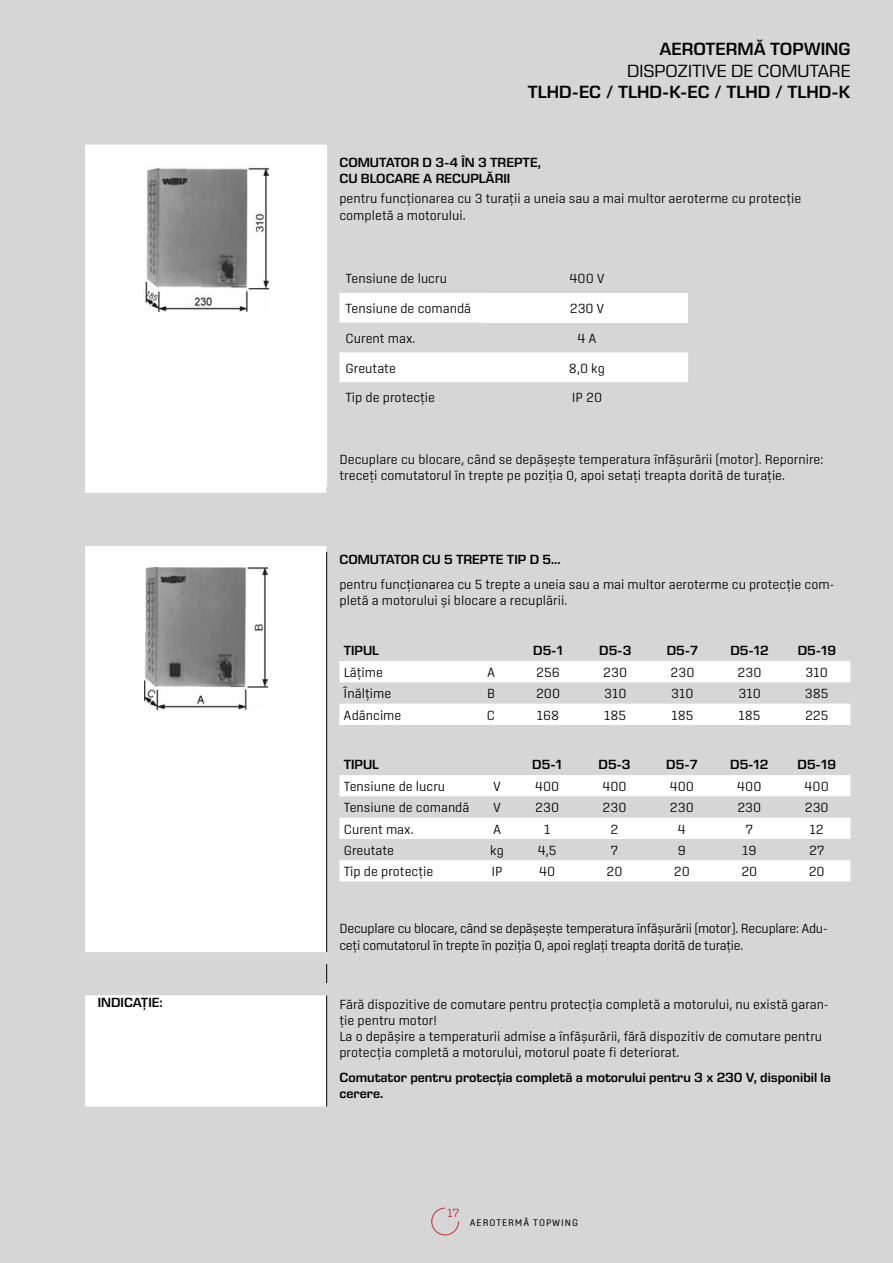
<style>
.page{position:relative;width:893px;height:1263px;background:#d6d6d6}
.page>*{position:absolute;margin:0;border:0;box-sizing:border-box;transform-origin:0 0}
.t1{font:600 18px "Eurostile Next LT Pro";color:#000}
.t2{font:18px "Eurostile Next LT Pro";color:#000}
.t3{font:300 13.5px/16.2px "Center";color:#000}
.t4{font:600 13.5px/16.2px "Eurostile Next LT Pro";color:#000}
.t5{font:300 13.5px/16.2px "Center";letter-spacing:-.02em;color:#000}
.t6{font:300 12px "Center";color:#c32c3b}
.t7{font:9.75px "Center";letter-spacing:.095em;color:#000}
</style>
<div class="page">
<svg style="left:431px;top:1207px;width:28px;height:29px"></svg>
<svg style="left:85px;top:145px;width:241px;height:961px;background:#fbfbfb"></svg>
<hr style="left:326px;top:145px;width:1px;height:342px;background:#fff">
<hr style="left:326px;top:552px;width:1px;height:400px;background:#000">
<svg style="left:326px;top:964px;width:1px;height:19px"></svg>
<hr style="left:326px;top:995px;width:1px;height:111px;background:#000">
<div style="left:85px;top:952px;width:242px;height:12px;background:#d6d6d6"></div>
<div style="left:85px;top:983px;width:242px;height:12px;background:#d6d6d6"></div>
<img style="left:143px;top:166px;width:125px;height:145px">
<svg style="left:339px;top:293px;width:349px;height:89px"></svg>
<div style="left:486px;top:293px;width:202px;height:30px;background:#fff"></div>
<img style="left:145px;top:567px;width:122px;height:143px">
<svg style="left:339px;top:661px;width:511px;height:64px"></svg>
<svg style="left:340px;top:796px;width:510px;height:22px"></svg>
<div style="left:339px;top:775px;width:511px;height:21px;background:#fff"></div>
<svg style="left:339px;top:818px;width:511px;height:63px"></svg>
<h1 class="t1" style="left:659px;top:39px;width:193px">AEROTERMĂ TOPWING</h1>
<h1 class="t2" style="left:627px;top:61px;width:225px">DISPOZITIVE DE COMUTARE</h1>
<h1 class="t1" style="left:528px;top:82px;width:324px">TLHD-EC / TLHD-K-EC / TLHD / TLHD-K</h1>
<p class="t4" style="left:339px;top:154px;width:203px">COMUTATOR D 3-4 ÎN 3 TREPTE,<br>CU BLOCARE A RECUPLĂRII</p>
<p class="t3" style="left:339px;top:191px;width:463px">pentru funcționarea cu 3 turații a uneia sau a mai multor aeroterme cu protecție completă a motorului.</p>
<p class="t3" style="left:345px;top:270px;width:103px">Tensiune de lucru</p>
<p class="t3" style="left:570px;top:270px;width:36px">400 V</p>
<p class="t3" style="left:345px;top:300px;width:127px">Tensiune de comandă</p>
<p class="t3" style="left:570px;top:300px;width:36px">230 V</p>
<p class="t3" style="left:345px;top:330px;width:71px">Curent max.</p>
<p class="t3" style="left:577px;top:330px;width:21px">4 A</p>
<p class="t3" style="left:345px;top:360px;width:52px">Greutate</p>
<p class="t3" style="left:569px;top:360px;width:38px">8,0 kg</p>
<p class="t3" style="left:345px;top:389px;width:91px">Tip de protecție</p>
<p class="t3" style="left:572px;top:389px;width:32px">IP 20</p>
<p class="t3" style="left:339px;top:451px;width:485px">Decuplare cu blocare, când se depășește temperatura înfășurării (motor). Repornire: treceți comutatorul în trepte pe poziția 0, apoi setați treapta dorită de turație.</p>
<p class="t4" style="left:339px;top:551px;width:223px">COMUTATOR CU 5 TREPTE TIP D 5...</p>
<p class="t3" style="left:339px;top:576px;width:496px">pentru funcționarea cu 5 trepte a uneia sau a mai multor aeroterme cu protecție com&shy;pletă a motorului și blocare a recuplării.</p>
<p class="t4" style="left:344px;top:643px;width:37px">TIPUL</p>
<p class="t4" style="left:533px;top:643px;width:31px">D5-1</p>
<p class="t4" style="left:599px;top:643px;width:34px">D5-3</p>
<p class="t4" style="left:667px;top:643px;width:33px">D5-7</p>
<p class="t4" style="left:730px;top:643px;width:40px">D5-12</p>
<p class="t4" style="left:798px;top:643px;width:40px">D5-19</p>
<p class="t3" style="left:344px;top:664px;width:41px">Lățime</p>
<p class="t3" style="left:487px;top:664px;width:10px">A</p>
<p class="t3" style="left:536px;top:664px;width:25px">256</p>
<p class="t3" style="left:603px;top:664px;width:26px">230</p>
<p class="t3" style="left:670px;top:664px;width:26px">230</p>
<p class="t3" style="left:738px;top:664px;width:26px">230</p>
<p class="t3" style="left:806px;top:664px;width:24px">310</p>
<p class="t3" style="left:344px;top:685px;width:49px">Înălțime</p>
<p class="t3" style="left:487px;top:685px;width:9px">B</p>
<p class="t3" style="left:536px;top:685px;width:26px">200</p>
<p class="t3" style="left:604px;top:685px;width:24px">310</p>
<p class="t3" style="left:671px;top:685px;width:24px">310</p>
<p class="t3" style="left:738px;top:685px;width:24px">310</p>
<p class="t3" style="left:805px;top:685px;width:25px">385</p>
<p class="t3" style="left:344px;top:707px;width:59px">Adâncime</p>
<p class="t3" style="left:487px;top:707px;width:10px">C</p>
<p class="t3" style="left:537px;top:707px;width:24px">168</p>
<p class="t3" style="left:604px;top:707px;width:24px">185</p>
<p class="t3" style="left:671px;top:707px;width:24px">185</p>
<p class="t3" style="left:738px;top:707px;width:24px">185</p>
<p class="t3" style="left:805px;top:707px;width:25px">225</p>
<p class="t4" style="left:344px;top:757px;width:37px">TIPUL</p>
<p class="t4" style="left:532px;top:757px;width:31px">D5-1</p>
<p class="t4" style="left:598px;top:757px;width:34px">D5-3</p>
<p class="t4" style="left:666px;top:757px;width:33px">D5-7</p>
<p class="t4" style="left:730px;top:757px;width:40px">D5-12</p>
<p class="t4" style="left:797px;top:757px;width:40px">D5-19</p>
<p class="t3" style="left:344px;top:778px;width:103px">Tensiune de lucru</p>
<p class="t3" style="left:493px;top:778px;width:9px">V</p>
<p class="t3" style="left:535px;top:778px;width:26px">400</p>
<p class="t3" style="left:602px;top:778px;width:26px">400</p>
<p class="t3" style="left:670px;top:778px;width:26px">400</p>
<p class="t3" style="left:737px;top:778px;width:26px">400</p>
<p class="t3" style="left:805px;top:778px;width:26px">400</p>
<p class="t3" style="left:344px;top:799px;width:127px">Tensiune de comandă</p>
<p class="t3" style="left:493px;top:799px;width:9px">V</p>
<p class="t3" style="left:535px;top:799px;width:26px">230</p>
<p class="t3" style="left:603px;top:799px;width:26px">230</p>
<p class="t3" style="left:670px;top:799px;width:26px">230</p>
<p class="t3" style="left:737px;top:799px;width:26px">230</p>
<p class="t3" style="left:805px;top:799px;width:26px">230</p>
<p class="t3" style="left:344px;top:821px;width:71px">Curent max.</p>
<p class="t3" style="left:493px;top:821px;width:10px">A</p>
<p class="t3" style="left:544px;top:821px;width:8px">1</p>
<p class="t3" style="left:611px;top:821px;width:9px">2</p>
<p class="t3" style="left:678px;top:821px;width:10px">4</p>
<p class="t3" style="left:746px;top:821px;width:9px">7</p>
<p class="t3" style="left:810px;top:821px;width:16px">12</p>
<p class="t3" style="left:344px;top:842px;width:52px">Greutate</p>
<p class="t3" style="left:490px;top:842px;width:15px">kg</p>
<p class="t3" style="left:538px;top:842px;width:20px">4,5</p>
<p class="t3" style="left:611px;top:842px;width:9px">7</p>
<p class="t3" style="left:678px;top:842px;width:10px">9</p>
<p class="t3" style="left:742px;top:842px;width:16px">19</p>
<p class="t3" style="left:809px;top:842px;width:17px">27</p>
<p class="t3" style="left:344px;top:863px;width:91px">Tip de protecție</p>
<p class="t3" style="left:491px;top:863px;width:13px">IP</p>
<p class="t3" style="left:539px;top:863px;width:18px">40</p>
<p class="t3" style="left:606px;top:863px;width:18px">20</p>
<p class="t3" style="left:674px;top:863px;width:18px">20</p>
<p class="t3" style="left:741px;top:863px;width:18px">20</p>
<p class="t3" style="left:809px;top:863px;width:18px">20</p>
<p class="t5" style="left:339px;top:920px;width:489px">Decuplare cu blocare, când se depășește temperatura înfășurării (motor). Recuplare: Adu&shy;ceți comutatorul în trepte în poziția 0, apoi reglați treapta dorită de turație.</p>
<p class="t4" style="left:98px;top:995px;width:66px">INDICAȚIE:</p>
<p class="t3" style="left:339px;top:996px;width:490px">Fără dispozitive de comutare pentru protecția completă a motorului, nu există garan&shy;ție pentru motor!<br>La o depășire a temperaturii admise a înfășurării, fără dispozitiv de comutare pentru protecția completă a motorului, motorul poate fi deteriorat.</p>
<p class="t4" style="left:339px;top:1069px;width:493px">Comutator pentru protecția completă a motorului pentru 3 x 230 V, disponibil la cerere.</p>
<p class="t6" style="left:447px;top:1206px;width:14px">17</p>
<p class="t7" style="left:470px;top:1217px;width:110px">AEROTERMĂ TOPWING</p>
</div>
